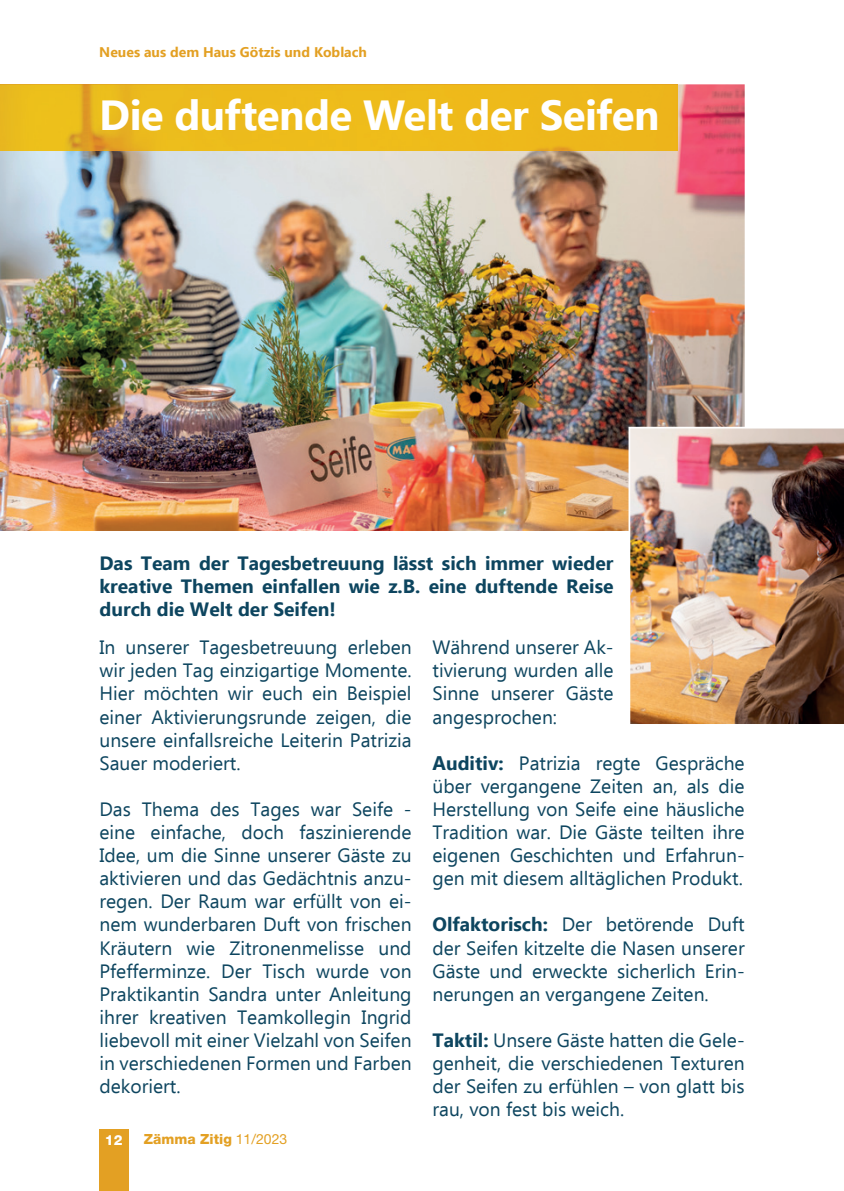
<style>
.page{position:relative;width:844px;height:1191px;background:#fff}
.page>*{position:absolute;margin:0;border:0;box-sizing:border-box;transform-origin:0 0}
.t1{font:700 42px "Ebrima";letter-spacing:-.015em;color:#fff}
.t2{font:19.25px/23.1px "Ebrima";color:#0d455f;text-align:justify}
.t3{font:700 19.25px/23.1px "Ebrima";color:#0d455f;text-align:justify}
.t4{font:700 14px "Ebrima";color:#e3a023}
.t5{font:800 14px "Helvetica Neue LT Pro";color:#e3a023}
.t6{font:800 14px "Helvetica Neue LT Pro";color:#fff}
.s1{font-weight:700}
.s2{font-weight:400}
</style>
<div class="page">
<img style="left:0;top:84px;width:744px;height:447px">
<img style="left:627px;top:426px;width:216px;height:298px">
<div style="left:0;top:84px;width:677px;height:66px;background:#edba1b"></div>
<div style="left:99px;top:1130px;width:29px;height:61px;background:#e3a023"></div>
<p class="t4" style="left:99px;top:41px;width:269px">Neues aus dem Haus Götzis und Koblach</p>
<h1 class="t1" style="left:99px;top:82px;width:561px">Die duftende Welt der Seifen</h1>
<p class="t3" style="left:99px;top:550px;width:515px">Das Team der Tagesbetreuung lässt sich immer wieder kreative Themen einfallen wie z.B. eine duftende Reise durch die Welt der Seifen!</p>
<p class="t2" style="left:99px;top:635px;width:313px">In unserer Tagesbetreuung erleben wir jeden Tag einzigartige Momente.<br>Hier möchten wir euch ein Beispiel einer Aktivierungsrunde zeigen, die unsere einfallsreiche Leiterin Patrizia Sauer moderiert.</p>
<p class="t2" style="left:99px;top:797px;width:313px">Das Thema des Tages war Seife - eine einfache, doch faszinierende Idee, um die Sinne unserer Gäste zu aktivieren und das Gedächtnis anzu&shy;regen. Der Raum war erfüllt von ei&shy;nem wunderbaren Duft von frischen Kräutern wie Zitronenmelisse und Pfefferminze. Der Tisch wurde von Praktikantin Sandra unter Anleitung ihrer kreativen Teamkollegin Ingrid liebevoll mit einer Vielzahl von Seifen in verschiedenen Formen und Farben dekoriert.</p>
<p class="t2" style="left:432px;top:635px;width:182px">Während unserer Ak&shy;tivierung wurden alle Sinne unserer Gäste angesprochen:</p>
<p class="t2" style="left:432px;top:750px;width:313px"><span class="s1">Auditiv:</span> Patrizia regte Gespräche über vergangene Zeiten an, als die Herstellung von Seife eine häusliche Tradition war. Die Gäste teilten ihre eigenen Geschichten und Erfahrun&shy;gen mit diesem alltäglichen Produkt.</p>
<p class="t2" style="left:432px;top:912px;width:313px"><span class="s1">Olfaktorisch:</span> Der betörende Duft der Seifen kitzelte die Nasen unserer Gäste und erweckte sicherlich Erin&shy;nerungen an vergangene Zeiten.</p>
<p class="t2" style="left:432px;top:1028px;width:313px"><span class="s1">Taktil:</span> Unsere Gäste hatten die Gele&shy;genheit, die verschiedenen Texturen der Seifen zu erfühlen – von glatt bis rau, von fest bis weich.</p>
<p class="t6" style="left:105px;top:1131px;width:19px">12</p>
<p class="t5" style="left:144px;top:1131px;width:145px">Zämma Zitig <span class="s2">11/2023</span></p>
</div>
